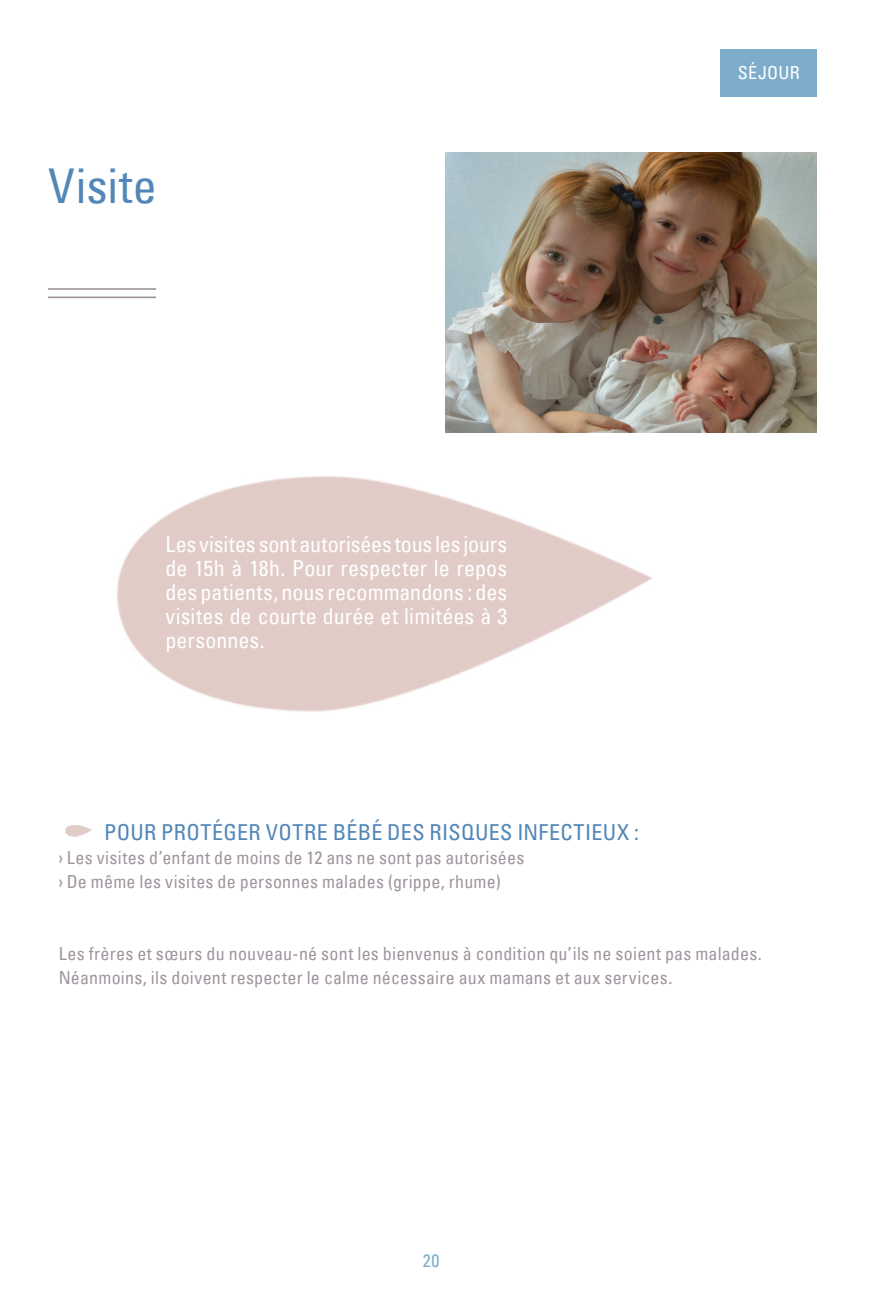
<style>
.page{position:relative;width:885px;height:1293px;background:#fff}
.page>*{position:absolute;margin:0;border:0;box-sizing:border-box;transform-origin:0 0}
.Titre{font:condensed 48px "Univers LT";letter-spacing:.005em;color:#5287b7}
.Gras_blanc{font:condensed 22px/24px "Univers LT";letter-spacing:.005em;color:#fff;text-align:justify}
.Titre_texte{font:condensed 22px "Univers LT";letter-spacing:.02em;color:#5287b7}
.t1{font:condensed 18px "Univers LT";letter-spacing:.015em;color:#a0949e}
.Tetière{font:condensed 18px "Univers LT";letter-spacing:.02em;color:#fff}
.t2{font:condensed 18px "Univers LT";color:#7dadcb}
</style>
<div class="page">
<img style="left:117px;top:432px;width:558px;height:280px">
<div style="left:720px;top:49px;width:96px;height:47px;background:#7dadcb"></div>
<hr style="left:48px;top:288px;width:108px;height:2px;background:#a0949e">
<hr style="left:48px;top:296px;width:108px;height:2px;background:#a0949e">
<img style="left:445px;top:153px;width:371px;height:279px">
<img style="left:65px;top:825px;width:27px;height:12px">
<p class="Titre" style="left:48px;top:155px;width:110px">Visite</p>
<p class="Tetière" style="left:737px;top:61px;width:64px">SÉJOUR</p>
<p class="Gras_blanc" style="left:165px;top:532px;width:343px">Les visites sont autorisées tous les jours de 15h à 18h. Pour respecter le repos des patients, nous recommandons : des visites de courte durée et limitées à 3 personnes.</p>
<p class="Titre_texte" style="left:104px;top:818px;width:536px">POUR PROTÉGER VOTRE BÉBÉ DES RISQUES INFECTIEUX :</p>
<p class="t1" style="left:59px;top:846px;width:467px">› Les visites d’enfant de moins de 12 ans ne sont pas autorisées</p>
<p class="t1" style="left:59px;top:870px;width:443px">› De même les visites de personnes malades (grippe, rhume)</p>
<p class="t1" style="left:59px;top:942px;width:704px">Les frères et sœurs du nouveau-né sont les bienvenus à condition qu’ils ne soient pas malades.</p>
<p class="t1" style="left:59px;top:966px;width:615px">Néanmoins, ils doivent respecter le calme nécessaire aux mamans et aux services.</p>
<p class="t2" style="left:422px;top:1249px;width:18px">20</p>
</div>
